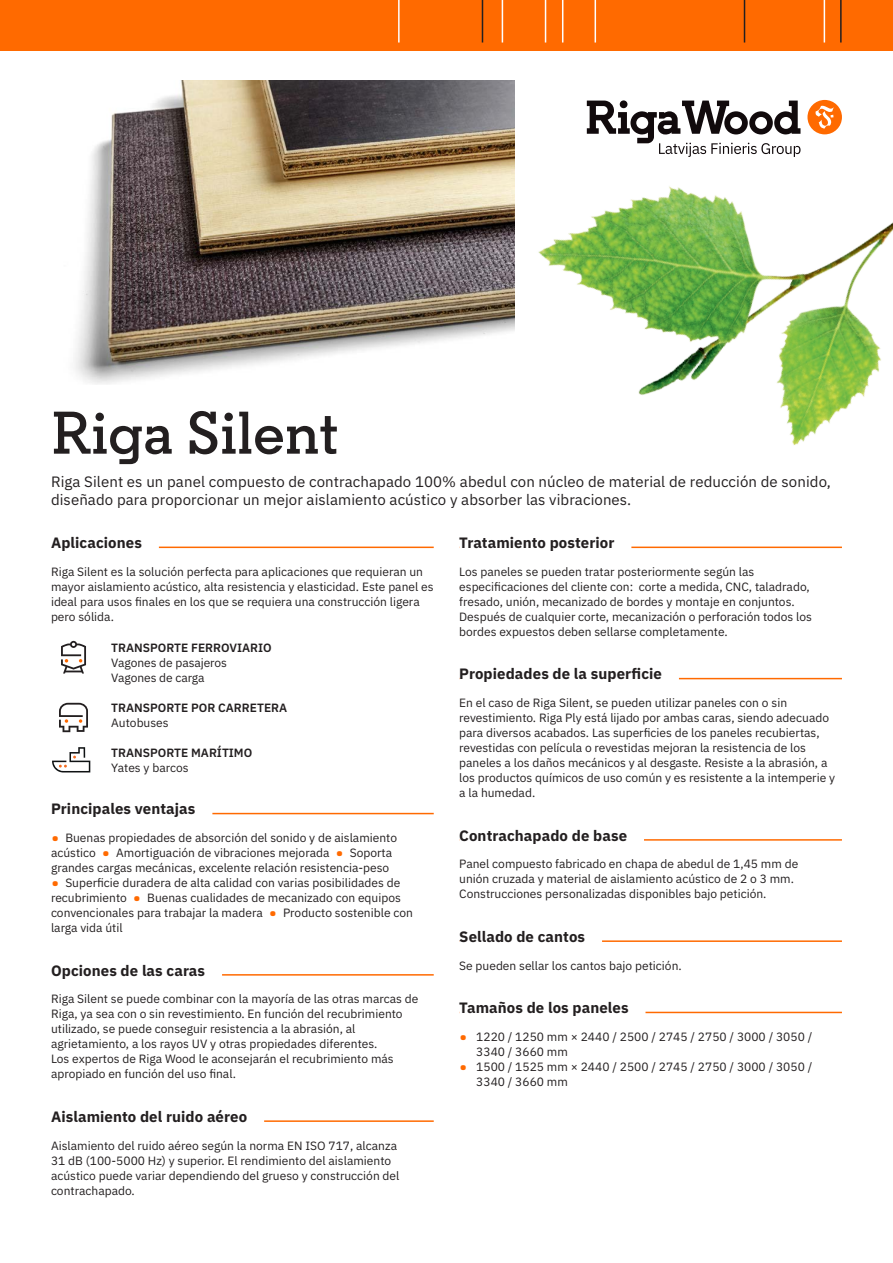
<style>
.page{position:relative;width:893px;height:1263px;background:#fff}
.page>*{position:absolute;margin:0;border:0;box-sizing:border-box;transform-origin:0 0}
.Nosaukums{font:600 60px "Regular Slab";letter-spacing:.005em;color:#231f20}
.Sadaļa{font:700 15px "IBM Plex Sans";letter-spacing:.005em;color:#231f20}
.ievadteksts{font:15px/18px "IBM Plex Sans";letter-spacing:.005em;color:#231f20}
.pamatteksts__6{font:12px/15px "IBM Plex Sans";color:#231f20}
.pamatteksts__3{font:12px/15px "IBM Plex Sans";color:#231f20}
.Virsraksts_tabulā{font:600 12px "IBM Plex Sans";color:#231f20}
.tabula{font:12px "IBM Plex Sans";letter-spacing:-.005em;color:#231f20}
.s1{font-size:21px;color:#ff6a00}
</style>
<div class="page">
<div style="left:0;top:0;width:893px;height:51px;background:#ff6a00"></div>
<hr style="left:398px;top:0;width:2px;height:43px;background:#fff">
<img style="left:475px;top:0;width:418px;height:549px">
<hr style="left:51px;top:547px;width:383px;height:1px;background:#ff6a00">
<div style="left:51px;top:544px;width:108px;height:7px;background:#fff"></div>
<hr style="left:51px;top:813px;width:383px;height:1px;background:#ff6a00">
<div style="left:51px;top:810px;width:161px;height:7px;background:#fff"></div>
<hr style="left:51px;top:974px;width:383px;height:1px;background:#ff6a00">
<div style="left:51px;top:971px;width:171px;height:8px;background:#fff"></div>
<hr style="left:51px;top:1120px;width:383px;height:2px;background:#ff6a00">
<div style="left:51px;top:1118px;width:213px;height:7px;background:#fff"></div>
<hr style="left:459px;top:547px;width:383px;height:1px;background:#ff6a00">
<div style="left:459px;top:544px;width:172px;height:7px;background:#fff"></div>
<hr style="left:459px;top:678px;width:383px;height:1px;background:#ff6a00">
<div style="left:459px;top:675px;width:220px;height:8px;background:#fff"></div>
<hr style="left:459px;top:839px;width:383px;height:2px;background:#ff6a00">
<div style="left:459px;top:836px;width:185px;height:8px;background:#fff"></div>
<hr style="left:459px;top:940px;width:383px;height:2px;background:#ff6a00">
<div style="left:459px;top:938px;width:143px;height:7px;background:#fff"></div>
<hr style="left:459px;top:1012px;width:383px;height:1px;background:#ff6a00">
<div style="left:459px;top:1009px;width:186px;height:7px;background:#fff"></div>
<svg style="left:61px;top:641px;width:25px;height:32px"></svg>
<svg style="left:59px;top:703px;width:29px;height:29px"></svg>
<svg style="left:52px;top:747px;width:38px;height:25px"></svg>
<img style="left:75px;top:81px;width:439px;height:303px">
<p class="Nosaukums" style="left:51px;top:396px;width:289px">Riga Silent</p>
<p class="ievadteksts" style="left:51px;top:471px;width:781px">Riga Silent es un panel compuesto de contrachapado 100% abedul con núcleo de material de reducción de sonido, diseñado para proporcionar un mejor aislamiento acústico y absorber las vibraciones.</p>
<p class="Sadaļa" style="left:51px;top:531px;width:92px">Aplicaciones</p>
<p class="pamatteksts__3" style="left:51px;top:563px;width:384px">Riga Silent es la solución perfecta para aplicaciones que requieran un mayor aislamiento acústico, alta resistencia y elasticidad. Este panel es ideal para usos finales en los que se requiera una construcción ligera pero sólida.</p>
<p class="Virsraksts_tabulā" style="left:111px;top:638px;width:162px">TRANSPORTE FERROVIARIO</p>
<p class="tabula" style="left:111px;top:654px;width:117px">Vagones de pasajeros</p>
<p class="tabula" style="left:111px;top:669px;width:95px">Vagones de carga</p>
<p class="Virsraksts_tabulā" style="left:111px;top:698px;width:177px">TRANSPORTE POR CARRETERA</p>
<p class="tabula" style="left:111px;top:714px;width:59px">Autobuses</p>
<p class="Virsraksts_tabulā" style="left:111px;top:743px;width:143px">TRANSPORTE MARÍTIMO</p>
<p class="tabula" style="left:111px;top:759px;width:79px">Yates y barcos</p>
<p class="Sadaļa" style="left:51px;top:797px;width:146px">Principales ventajas</p>
<p class="pamatteksts__6" style="left:51px;top:829px;width:348px"><span class="s1">•</span> Buenas propiedades de absorción del sonido y de aislamiento acústico <span class="s1">•</span> Amortiguación de vibraciones mejorada <span class="s1">•</span> Soporta grandes cargas mecánicas, excelente relación resistencia-peso</p>
<p class="pamatteksts__6" style="left:51px;top:874px;width:363px"><span class="s1">•</span> Superficie duradera de alta calidad con varias posibilidades de recubrimiento <span class="s1">•</span> Buenas cualidades de mecanizado con equipos convencionales para trabajar la madera <span class="s1">•</span> Producto sostenible con larga vida útil</p>
<p class="Sadaļa" style="left:51px;top:958px;width:156px">Opciones de las caras</p>
<p class="pamatteksts__6" style="left:51px;top:991px;width:369px">Riga Silent se puede combinar con la mayoría de las otras marcas de Riga, ya sea con o sin revestimiento. En función del recubrimiento utilizado, se puede conseguir resistencia a la abrasión, al agrietamiento, a los rayos UV y otras propiedades diferentes.</p>
<p class="pamatteksts__6" style="left:51px;top:1051px;width:344px">Los expertos de Riga Wood le aconsejarán el recubrimiento más apropiado en función del uso final.</p>
<p class="Sadaļa" style="left:51px;top:1105px;width:198px">Aislamiento del ruido aéreo</p>
<p class="pamatteksts__6" style="left:51px;top:1137px;width:350px">Aislamiento del ruido aéreo según la norma EN ISO 717, alcanza 31 dB (100-5000 Hz) y superior. El rendimiento del aislamiento acústico puede variar dependiendo del grueso y construcción del contrachapado.</p>
<p class="Sadaļa" style="left:459px;top:531px;width:157px">Tratamiento posterior</p>
<p class="pamatteksts__6" style="left:459px;top:563px;width:354px">Los paneles se pueden tratar posteriormente según las especificaciones del cliente con: corte a medida, CNC, taladrado, fresado, unión, mecanizado de bordes y montaje en conjuntos.<br>Después de cualquier corte, mecanización o perforación todos los bordes expuestos deben sellarse completamente.</p>
<p class="Sadaļa" style="left:459px;top:662px;width:204px">Propiedades de la superficie</p>
<p class="pamatteksts__6" style="left:459px;top:694px;width:377px">En el caso de Riga Silent, se pueden utilizar paneles con o sin revestimiento. Riga Ply está lijado por ambas caras, siendo adecuado para diversos acabados. Las superficies de los paneles recubiertas, revestidas con película o revestidas mejoran la resistencia de los paneles a los daños mecánicos y al desgaste. Resiste a la abrasión, a los productos químicos de uso común y es resistente a la intemperie y a la humedad.</p>
<p class="Sadaļa" style="left:459px;top:823px;width:169px">Contrachapado de base</p>
<p class="pamatteksts__6" style="left:459px;top:856px;width:340px">Panel compuesto fabricado en chapa de abedul de 1,45 mm de unión cruzada y material de aislamiento acústico de 2 o 3 mm.<br>Construcciones personalizadas disponibles bajo petición.</p>
<p class="Sadaļa" style="left:459px;top:925px;width:127px">Sellado de cantos</p>
<p class="pamatteksts__6" style="left:459px;top:957px;width:224px">Se pueden sellar los cantos bajo petición.</p>
<p class="Sadaļa" style="left:459px;top:996px;width:171px">Tamaños de los paneles</p>
<p class="pamatteksts__6" style="left:476px;top:1028px;width:338px;text-indent:-17px"><span class="s1">•</span> 1220 / 1250 mm × 2440 / 2500 / 2745 / 2750 / 3000 / 3050 /<br>3340 / 3660 mm</p>
<p class="pamatteksts__6" style="left:476px;top:1058px;width:338px;text-indent:-17px"><span class="s1">•</span> 1500 / 1525 mm × 2440 / 2500 / 2745 / 2750 / 3000 / 3050 /<br>3340 / 3660 mm</p>
</div>
